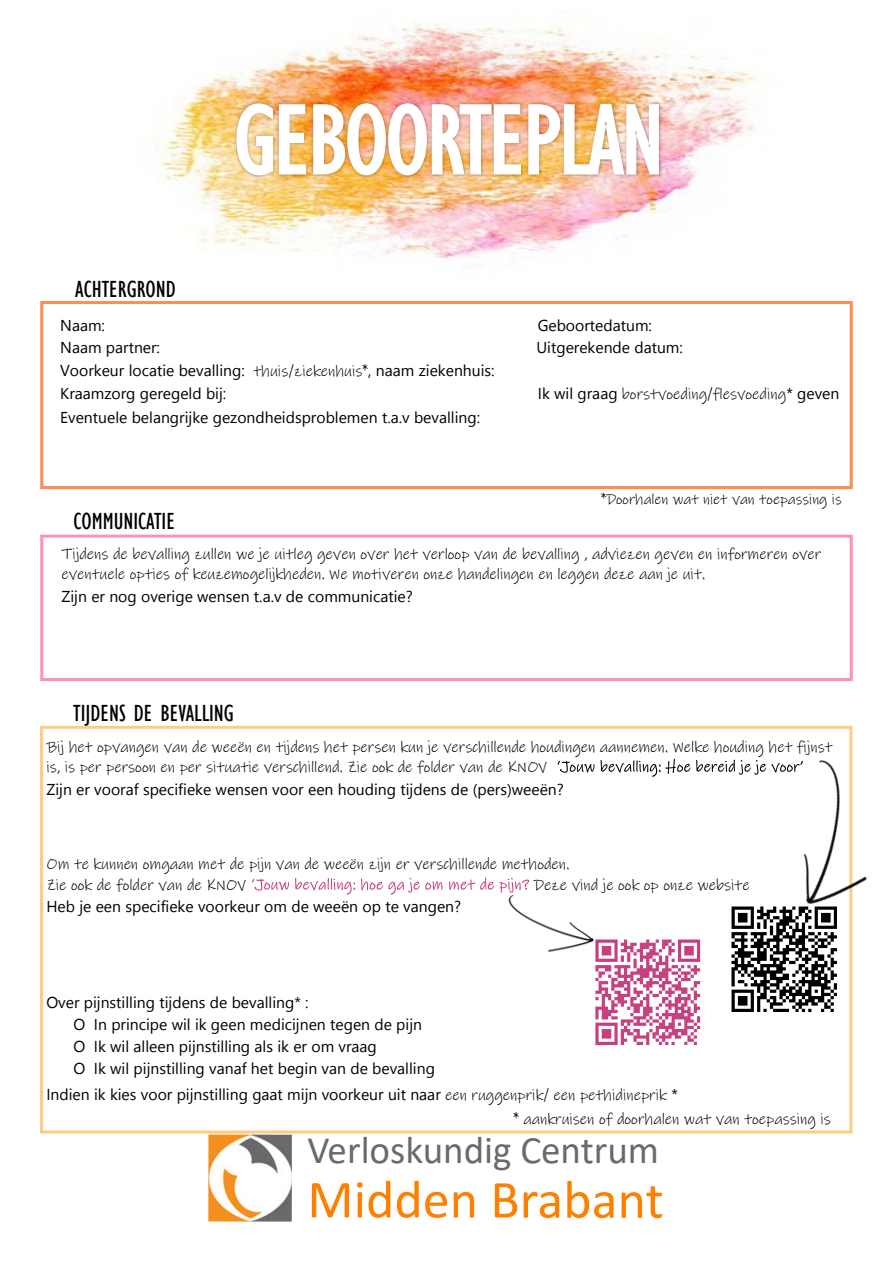
<style>
.page{position:relative;width:893px;height:1263px;background:#fff}
.page>*{position:absolute;margin:0;border:0;box-sizing:border-box;transform-origin:0 0}
.t1{font:54px "Calibri";color:#ff8000}
.t2{font:39px "Calibri";color:#696a6c}
.t3{font:condensed 24px "Gill Sans";color:#000}
.t4{font:15.75px/21.8px "Leelawadee UI";color:#000}
.t5{font:15.75px/19.5px "Ink Free";color:#000}
.t6{font:15px "Ink Free";color:#000}
.s1{font-family:"Ink Free"}
.s2{font-family:"Leelawadee UI"}
</style>
<div class="page">
<img style="left:151px;top:21px;width:615px;height:238px">
<img style="left:208px;top:1134px;width:84px;height:87px">
<img style="left:228px;top:66px;width:480px;height:141px">
<svg style="left:236px;top:103px;width:37px;height:72px"></svg>
<svg style="left:279px;top:104px;width:27px;height:70px"></svg>
<img style="left:313px;top:103px;width:208px;height:72px">
<img style="left:528px;top:104px;width:131px;height:70px">
<div style="left:40px;top:301px;width:813px;height:188px;background:#fff;border:3px solid #ff8c53"></div>
<div style="left:40px;top:535px;width:813px;height:146px;background:#fff;border:3px solid #fc92bb"></div>
<div style="left:40px;top:726px;width:812px;height:407px;background:#fff;border:3px solid #ffcc83"></div>
<svg style="left:557px;top:759px;width:133px;height:18px"></svg>
<svg style="left:696px;top:760px;width:24px;height:12px"></svg>
<svg style="left:252px;top:879px;width:37px;height:11px"></svg>
<svg style="left:295px;top:878px;width:60px;height:17px"></svg>
<svg style="left:361px;top:878px;width:81px;height:17px"></svg>
<svg style="left:449px;top:877px;width:45px;height:13px"></svg>
<svg style="left:500px;top:878px;width:29px;height:13px"></svg>
<img style="left:720px;top:731px;width:147px;height:216px">
<img style="left:595px;top:939px;width:106px;height:106px">
<img style="left:500px;top:891px;width:112px;height:69px">
<img style="left:729px;top:907px;width:110px;height:105px">
<h3 class="t3" style="left:75px;top:280px;width:102px">ACHTERGROND</h3>
<p class="t4" style="left:60px;top:316px;width:46px">Naam:</p>
<p class="t4" style="left:538px;top:316px;width:116px">Geboortedatum:</p>
<p class="t4" style="left:60px;top:338px;width:101px">Naam partner:</p>
<p class="t4" style="left:536px;top:338px;width:148px">Uitgerekende datum:</p>
<p class="t4" style="left:60px;top:360px;width:436px;line-height:23.7px">Voorkeur locatie bevalling: <span class="s1">thuis/ziekenhuis*</span>, naam ziekenhuis:<br>Kraamzorg geregeld bij:</p>
<p class="t5" style="left:538px;top:386px;width:303px"><span class="s2">Ik wil graag</span> borstvoeding/flesvoeding<span class="s2">* geven</span></p>
<p class="t4" style="left:60px;top:408px;width:421px">Eventuele belangrijke gezondheidsproblemen t.a.v bevalling:</p>
<p class="t6" style="left:601px;top:494px;width:242px">*Doorhalen wat niet van toepassing is</p>
<h3 class="t3" style="left:73px;top:512px;width:103px">COMMUNICATIE</h3>
<p class="t5" style="left:61px;top:546px;width:761px">Tijdens de bevalling zullen we je uitleg geven over het verloop van de bevalling , adviezen geven en informeren over eventuele opties of keuzemogelijkheden. We motiveren onze handelingen en leggen deze aan je uit.</p>
<p class="t4" style="left:61px;top:587px;width:353px">Zijn er nog overige wensen t.a.v de communicatie?</p>
<h3 class="t3" style="left:73px;top:704px;width:162px">TIJDENS DE BEVALLING</h3>
<p class="t5" style="left:46px;top:739px;width:788px">Bij het opvangen van de weeën en tijdens het persen kun je verschillende houdingen aannemen. Welke houding het fijnst is, is per persoon en per situatie verschillend. Zie ook de folder van de KNOV</p>
<p class="t4" style="left:46px;top:780px;width:519px">Zijn er vooraf specifieke wensen voor een houding tijdens de (pers)weeën?</p>
<p class="t5" style="left:46px;top:855px;width:525px;line-height:20.2px">Om te kunnen omgaan met de pijn van de weeën zijn er verschillende methoden.<br>Zie ook de folder van de KNOV</p>
<p class="t5" style="left:534px;top:876px;width:217px">Deze vind je ook op onze website</p>
<p class="t4" style="left:46px;top:897px;width:416px">Heb je een specifieke voorkeur om de weeën op te vangen?</p>
<p class="t4" style="left:73px;top:993px;width:363px;text-indent:-27px">Over pijnstilling tijdens de bevalling* :<br>O In principe wil ik geen medicijnen tegen de pijn O Ik wil alleen pijnstilling als ik er om vraag<br>O Ik wil pijnstilling vanaf het begin van de bevalling</p>
<p class="t4" style="left:46px;top:1085px;width:633px">Indien ik kies voor pijnstilling gaat mijn voorkeur uit naar <span class="s1">een ruggenprik/ een pethidineprik</span> *</p>
<p class="t5" style="left:513px;top:1111px;width:319px">* aankruisen of doorhalen wat van toepassing is</p>
<h2 class="t2" style="left:307px;top:1134px;width:353px">Verloskundig Centrum</h2>
<h1 class="t1" style="left:307px;top:1177px;width:358px">Midden Brabant</h1>
</div>
